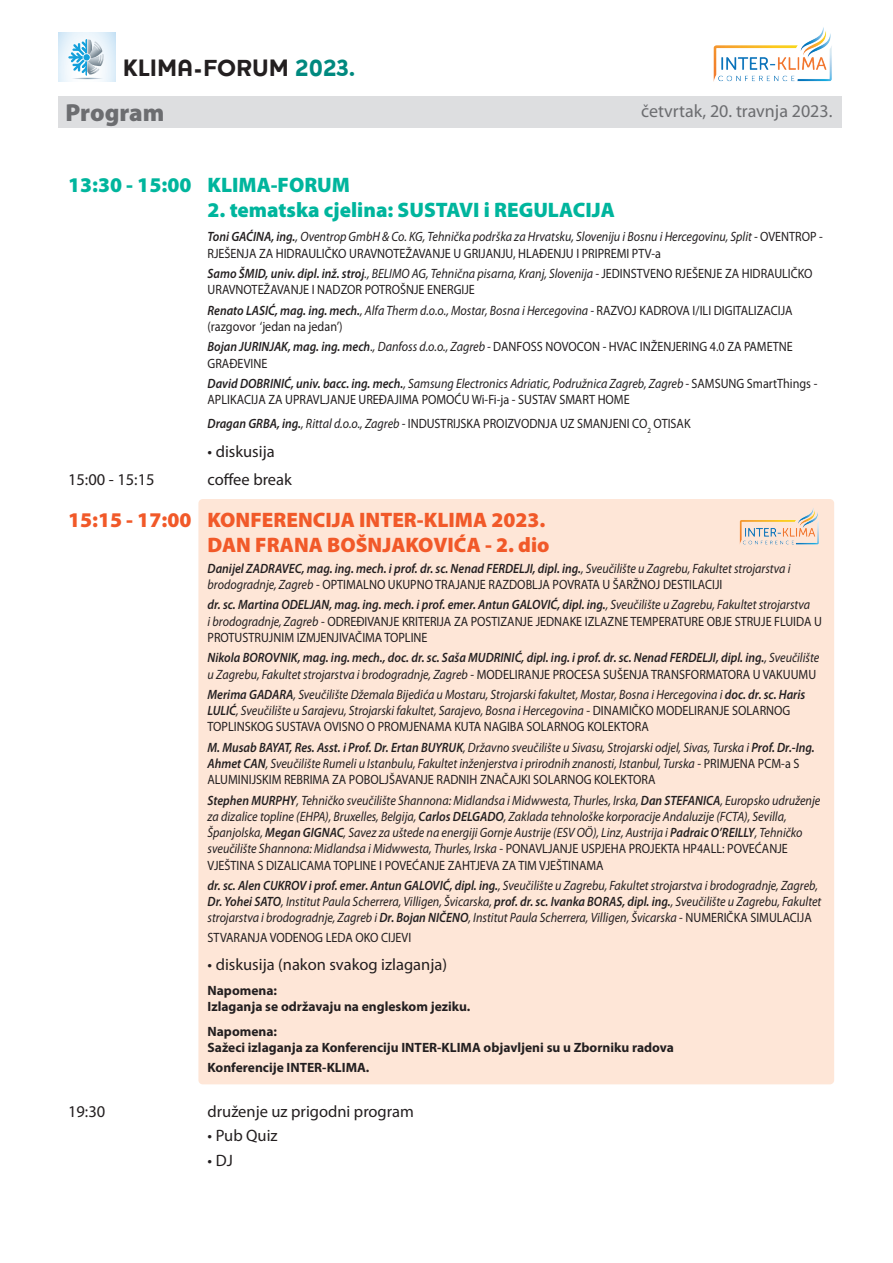
<style>
.page{position:relative;width:893px;height:1263px;background:#fff}
.page>*{position:absolute;margin:0;border:0;box-sizing:border-box;transform-origin:0 0}
.t1{font:900 24.75px "Myriad Pro";letter-spacing:-.005em;color:#6c6d70}
.t2{font:900 24px "Houschka";color:#231f20}
.t3{font:900 21px/25.2px "Myriad Pro";color:#f15929;text-align:right}
.t4{font:900 21px "Myriad Pro";color:#00b59d}
.t5{font:18px "Myriad Pro";color:#6c6d70}
.t6{font:16.5px "Myriad Pro";color:#231f20}
.t7{font:italic 13.5px/16.2px "Myriad Pro";color:#231f20;scale:.9 1}
.t8{font:13.5px/16.2px "Myriad Pro";color:#231f20;scale:.9 1}
.t9{font:italic 600 13.5px/16.2px "Myriad Pro";color:#231f20;scale:.9 1}
.t10{font:700 13.5px/16.2px "Myriad Pro";color:#231f20}
.s1{color:#00897f}
.s2{font-weight:600}
.s3{font-style:normal}
.s4{font-weight:600;font-style:italic}
.s5{font-style:italic}
.s6{font-weight:400}
.s7{font-weight:400;font-style:normal}
</style>
<div class="page">
<div style="left:198px;top:499px;width:636px;height:585px;background:#fee6d7;border-radius:4px"></div>
<div style="left:58px;top:96px;width:784px;height:32px;background:#dddee0"></div>
<svg style="left:58px;top:33px;width:57px;height:48px"></svg>
<svg style="left:68px;top:39px;width:36px;height:40px"></svg>
<img style="left:713px;top:27px;width:119px;height:55px">
<img style="left:739px;top:508px;width:80px;height:37px">
<p class="t2" style="left:123px;top:54px;width:234px">KLIMA-FORUM <span class="s1">2023.</span></p>
<p class="t1" style="left:65px;top:99px;width:100px">Program</p>
<p class="t5" style="left:641px;top:101px;width:193px">četvrtak, 20. travnja 2023.</p>
<p class="t4" style="left:68px;top:172px;width:283px">13:30 - 15:00 KLIMA-FORUM</p>
<p class="t4" style="left:208px;top:198px;width:409px">2. tematska cjelina: SUSTAVI i REGULACIJA</p>
<p class="t7" style="left:208px;top:229px;width:685px"><span class="s2">Toni GAĆINA, ing.</span>, Oventrop GmbH &amp; Co. KG, Tehnička podrška za Hrvatsku, Sloveniju i Bosnu i Hercegovinu, Split - <span class="s3">OVENTROP -<br>RJEŠENJA ZA HIDRAULIČKO URAVNOTEŽAVANJE U GRIJANJU, HLAĐENJU I PRIPREMI PTV-a</span></p>
<p class="t8" style="left:208px;top:266px;width:674px"><span class="s4">Samo ŠMID, univ. dipl. inž. stroj</span><span class="s5">., BELIMO AG, Tehnična pisarna, Kranj, Slovenija -</span> JEDINSTVENO RJEŠENJE ZA HIDRAULIČKO<br>URAVNOTEŽAVANJE I NADZOR POTROŠNJE ENERGIJE</p>
<p class="t8" style="left:208px;top:302px;width:652px"><span class="s4">Renato LASIĆ, mag. ing. mech.</span><span class="s5">, Alfa Therm d.o.o., Mostar, Bosna i Hercegovina -</span> RAZVOJ KADROVA I/ILI DIGITALIZACIJA (razgovor ‘jedan na jedan’)</p>
<p class="t8" style="left:208px;top:339px;width:652px"><span class="s4">Bojan JURINJAK, mag. ing. mech</span><span class="s5">., Danfoss d.o.o., Zagreb -</span> DANFOSS NOVOCON - HVAC INŽENJERING 4.0 ZA PAMETNE<br>GRAĐEVINE</p>
<p class="t8" style="left:208px;top:376px;width:679px"><span class="s4">David DOBRINIĆ, univ. bacc. ing. mech.</span><span class="s5">, Samsung Electronics Adriatic, Podružnica Zagreb, Zagreb -</span> SAMSUNG SmartThings -<br>APLIKACIJA ZA UPRAVLJANJE UREĐAJIMA POMOĆU Wi-Fi-ja - SUSTAV SMART HOME</p>
<p class="t8" style="left:208px;top:416px;width:538px"><span class="s4">Dragan GRBA, ing.</span><span class="s5">, Rittal d.o.o., Zagreb -</span> INDUSTRIJSKA PROIZVODNJA UZ SMANJENI CO<sub>2</sub> OTISAK</p>
<p class="t6" style="left:208px;top:442px;width:69px">• diskusija</p>
<p class="t6" style="left:68px;top:470px;width:88px">15:00 - 15:15</p>
<p class="t6" style="left:208px;top:470px;width:86px">coffee break</p>
<p class="t3" style="left:68px;top:508px;width:483px">15:15 - 17:00 KONFERENCIJA INTER-KLIMA 2023.<br>DAN FRANA BOŠNJAKOVIĆA - 2. dio</p>
<p class="t9" style="left:208px;top:560px;width:649px">Danijel ZADRAVEC, mag. ing. mech. i prof. dr. sc. Nenad FERDELJI, dipl. ing.<span class="s6">, Sveučilište u Zagrebu, Fakultet strojarstva i brodogradnje, Zagreb</span> <span class="s7">- OPTIMALNO UKUPNO TRAJANJE RAZDOBLJA POVRATA U ŠARŽNOJ DESTILACIJI</span></p>
<p class="t8" style="left:208px;top:597px;width:684px"><span class="s4">dr. sc. Martina ODELJAN, mag. ing. mech. i prof. emer. Antun GALOVIĆ, dipl. ing.</span><span class="s5">, Sveučilište u Zagrebu, Fakultet strojarstva<br>i brodogradnje, Zagreb</span> - ODREĐIVANJE KRITERIJA ZA POSTIZANJE JEDNAKE IZLAZNE TEMPERATURE OBJE STRUJE FLUIDA U<br>PROTUSTRUJNIM IZMJENJIVAČIMA TOPLINE</p>
<p class="t9" style="left:208px;top:650px;width:681px">Nikola BOROVNIK, mag. ing. mech., doc. dr. sc. Saša MUDRINIĆ, dipl. ing. i prof. dr. sc. Nenad FERDELJI, dipl. ing.<span class="s6">, Sveučilište u Zagrebu, Fakultet strojarstva i brodogradnje, Zagreb</span> <span class="s7">- MODELIRANJE PROCESA SUŠENJA TRANSFORMATORA U VAKUUMU</span></p>
<p class="t7" style="left:208px;top:687px;width:666px"><span class="s2">Merima GADARA</span>, Sveučilište Džemala Bijedića u Mostaru, Strojarski fakultet, Mostar, Bosna i Hercegovina i <span class="s2">doc. dr. sc. Haris<br>LULIĆ</span>, Sveučilište u Sarajevu, Strojarski fakultet, Sarajevo, Bosna i Hercegovina <span class="s3">- DINAMIČKO MODELIRANJE SOLARNOG<br>TOPLINSKOG SUSTAVA OVISNO O PROMJENAMA KUTA NAGIBA SOLARNOG KOLEKTORA</span></p>
<p class="t7" style="left:208px;top:739px;width:676px"><span class="s2">M. Musab BAYAT, Res. Asst. i Prof. Dr. Ertan BUYRUK</span>, Državno sveučilište u Sivasu, Strojarski odjel, Sivas, Turska i <span class="s2">Prof. Dr.-Ing.<br>Ahmet CAN</span>, Sveučilište Rumeli u Istanbulu, Fakultet inženjerstva i prirodnih znanosti, Istanbul, Turska <span class="s3">- PRIMJENA PCM-a S<br>ALUMINIJSKIM REBRIMA ZA POBOLJŠAVANJE RADNIH ZNAČAJKI SOLARNOG KOLEKTORA</span></p>
<p class="t7" style="left:208px;top:792px;width:682px"><span class="s2">Stephen MURPHY</span>, Tehničko sveučilište Shannona: Midlandsa i Midwwesta, Thurles, Irska, <span class="s2">Dan STEFANICA</span>, Europsko udruženje za dizalice topline (EHPA), Bruxelles, Belgija, <span class="s2">Carlos DELGADO</span>, Zaklada tehnološke korporacije Andaluzije (FCTA), Sevilla, Španjolska, <span class="s2">Megan GIGNAC</span>, Savez za uštede na energiji Gornje Austrije (ESV OÖ), Linz, Austrija i <span class="s2">Padraic O’REILLY</span>, Tehničko sveučilište Shannona: Midlandsa i Midwwesta, Thurles, Irska <span class="s3">- PONAVLJANJE USPJEHA PROJEKTA HP4ALL: POVEĆANJE VJEŠTINA S DIZALICAMA TOPLINE I POVEĆANJE ZAHTJEVA ZA TIM VJEŠTINAMA</span></p>
<p class="t7" style="left:208px;top:878px;width:684px"><span class="s2">dr. sc. Alen CUKROV i prof. emer. Antun GALOVIĆ, dipl. ing.</span>, Sveučilište u Zagrebu, Fakultet strojarstva i brodogradnje, Zagreb,<br><span class="s2">Dr. Yohei SATO</span>, Institut Paula Scherrera, Villigen, Švicarska, <span class="s2">prof. dr. sc. Ivanka BORAS, dipl. ing.</span>, Sveučilište u Zagrebu, Fakultet strojarstva i brodogradnje, Zagreb i <span class="s2">Dr. Bojan NIČENO</span>, Institut Paula Scherrera, Villigen, Švicarska <span class="s3">- NUMERIČKA SIMULACIJA</span></p>
<p class="t8" style="left:208px;top:930px;width:228px">STVARANJA VODENOG LEDA OKO CIJEVI</p>
<p class="t6" style="left:208px;top:956px;width:241px">• diskusija (nakon svakog izlaganja)</p>
<p class="t10" style="left:208px;top:983px;width:264px">Napomena:<br>Izlaganja se održavaju na engleskom jeziku.</p>
<p class="t10" style="left:208px;top:1023px;width:468px">Napomena:<br>Sažeci izlaganja za Konferenciju INTER-KLIMA objavljeni su u Zborniku radova</p>
<p class="t10" style="left:208px;top:1059px;width:163px">Konferencije INTER-KLIMA.</p>
<p class="t6" style="left:68px;top:1103px;width:39px">19:30</p>
<p class="t6" style="left:208px;top:1103px;width:208px">druženje uz prigodni program</p>
<p class="t6" style="left:208px;top:1127px;width:72px">• Pub Quiz</p>
<p class="t6" style="left:208px;top:1151px;width:27px">• DJ</p>
</div>
